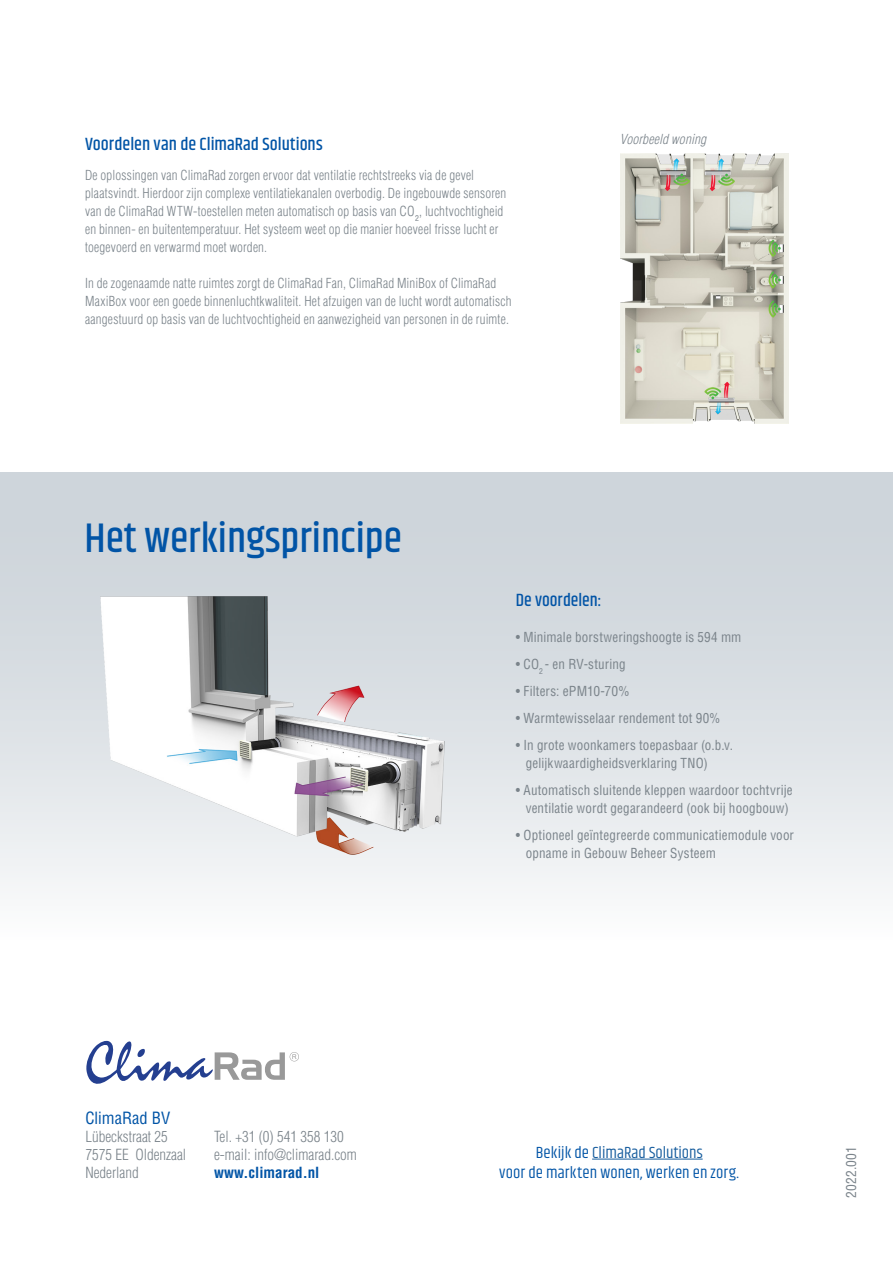
<style>
.page{position:relative;width:893px;height:1263px;background:#fff}
.page>*{position:absolute;margin:0;border:0;box-sizing:border-box;transform-origin:0 0}
.t1{font:500 42px "Khand";color:#0154a6}
.Alineastijl_1{font:500 18px "Khand";color:#0154a6}
.t2{font:16.5px "Khand";letter-spacing:.005em;color:#0154a6}
.t3{font:16.5px "Khand";color:#175d9e}
.t4{font:condensed 16.5px "Helvetica LT Std";color:#0154a6}
.t5{font:300 condensed 15px/18px "Helvetica LT Std";color:#7a838a}
.Alineastijl_1-2{font:300 condensed 13.5px/18px "Helvetica LT Std";letter-spacing:.015em;color:#7a838a}
.t6{font:condensed 13.5px "Helvetica LT Std";letter-spacing:.015em;color:#7a838a}
.t7{font:italic 300 condensed 13.5px "Helvetica LT Std";letter-spacing:.005em;color:#7a838a}
.s1{font-weight:700;color:#0154a6}
.s2{color:#0154a6}
</style>
<div class="page">
<div style="left:0;top:472px;width:893px;height:468px;background:linear-gradient(to bottom,#c6ced5,#f7f8f9)"></div>
<img style="left:85px;top:588px;width:403px;height:276px">
<img style="left:620px;top:154px;width:169px;height:269px">
<svg style="left:86px;top:1041px;width:213px;height:43px"></svg>
<hr style="left:592px;top:1159px;width:111px;height:1px;background:#175d9e">
<p class="Alineastijl_1" style="left:85px;top:133px;width:239px">Voordelen van de ClimaRad Solutions</p>
<p class="Alineastijl_1-2" style="left:85px;top:166px;width:423px">De oplossingen van ClimaRad zorgen ervoor dat ventilatie rechtstreeks via de gevel plaatsvindt. Hierdoor zijn complexe ventilatiekanalen overbodig. De ingebouwde sensoren van de ClimaRad WTW-toestellen meten automatisch op basis van CO<sub>2</sub>, luchtvochtigheid en binnen- en buitentemperatuur. Het systeem weet op die manier hoeveel frisse lucht er toegevoerd en verwarmd moet worden.</p>
<p class="Alineastijl_1-2" style="left:85px;top:274px;width:428px">In de zogenaamde natte ruimtes zorgt de ClimaRad Fan, ClimaRad MiniBox of ClimaRad<br>MaxiBox voor een goede binnenluchtkwaliteit. Het afzuigen van de lucht wordt automatisch aangestuurd op basis van de luchtvochtigheid en aanwezigheid van personen in de ruimte.</p>
<p class="t1" style="left:85px;top:512px;width:319px">Het werkingsprincipe</p>
<p class="t7" style="left:620px;top:131px;width:88px">Voorbeeld woning</p>
<p class="Alineastijl_1" style="left:516px;top:589px;width:87px">De voordelen:</p>
<p class="t6" style="left:516px;top:629px;width:227px">• Minimale borstweringshoogte is 594 mm</p>
<p class="t6" style="left:516px;top:656px;width:111px">• CO<sub>2</sub> - en RV-sturing</p>
<p class="t6" style="left:516px;top:683px;width:115px">• Filters: ePM10-70%</p>
<p class="t6" style="left:516px;top:710px;width:206px">• Warmtewisselaar rendement tot 90%</p>
<p class="t6" style="left:516px;top:737px;width:219px">• In grote woonkamers toepasbaar (o.b.v.</p>
<p class="t6" style="left:526px;top:755px;width:184px">gelijkwaardigheidsverklaring TNO)</p>
<p class="t6" style="left:516px;top:782px;width:278px">• Automatisch sluitende kleppen waardoor tochtvrije</p>
<p class="t6" style="left:526px;top:800px;width:265px">ventilatie wordt gegarandeerd (ook bij hoogbouw)</p>
<p class="t6" style="left:516px;top:827px;width:280px">• Optioneel geïntegreerde communicatiemodule voor</p>
<p class="t6" style="left:526px;top:845px;width:192px">opname in Gebouw Beheer Systeem</p>
<p class="t4" style="left:85px;top:1107px;width:86px">ClimaRad BV</p>
<p class="t5" style="left:85px;top:1127px;width:102px">Lübeckstraat 25<br>7575 EE Oldenzaal<br>Nederland</p>
<p class="t5" style="left:214px;top:1127px;width:144px">Tel. +31 (0) 541 358 130 e-mail: info@climarad.com <span class="s1">www.climarad.nl</span></p>
<p class="t3" style="left:536px;top:1142px;width:168px"><span class="s2">Bekijk de</span> ClimaRad Solutions</p>
<p class="t2" style="left:499px;top:1163px;width:241px">voor de markten wonen, werken en zorg.</p>
<p class="t6" style="left:843px;top:1198px;width:54px;rotate:-90deg">2022.001</p>
</div>
